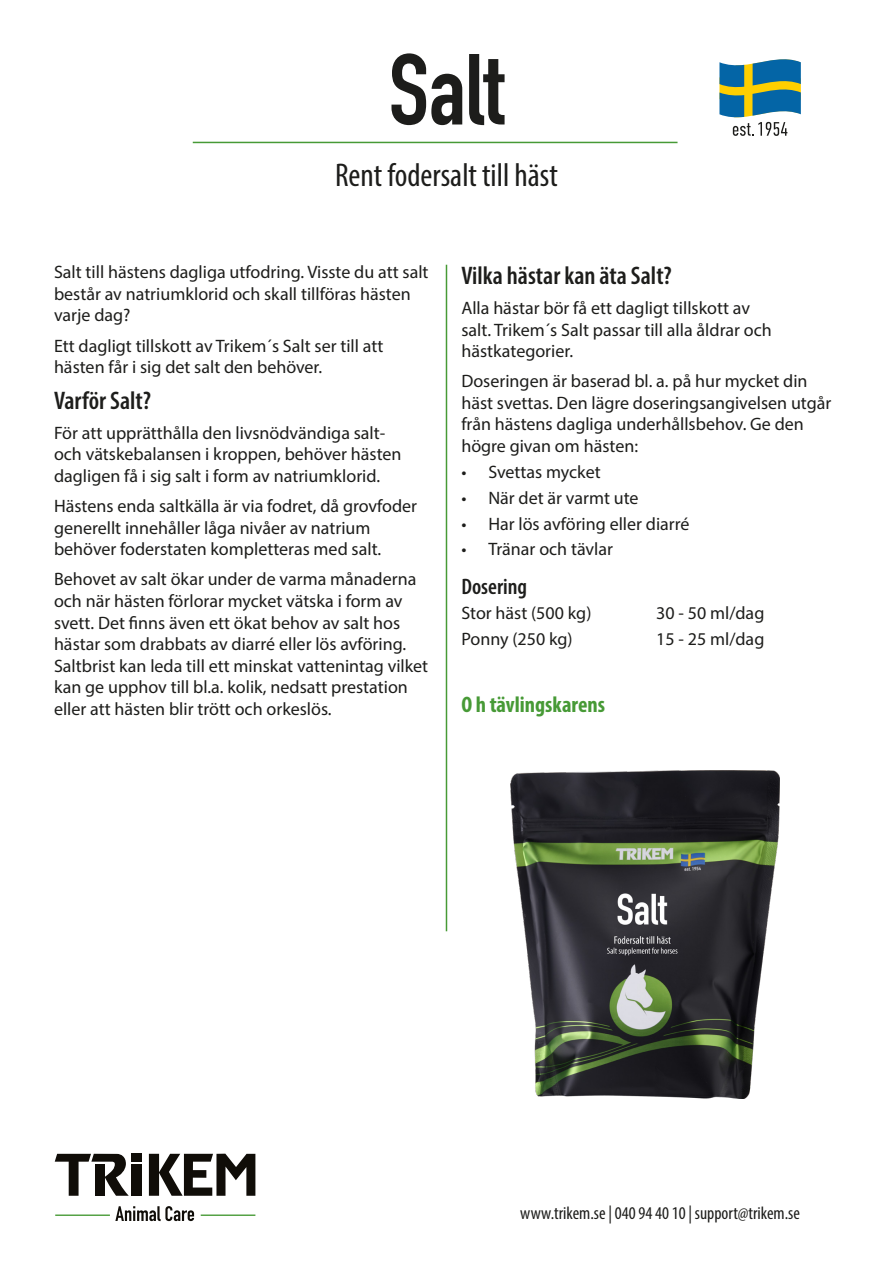
<style>
.page{position:relative;width:893px;height:1263px;background:#fff}
.page>*{position:absolute;margin:0;border:0;box-sizing:border-box;transform-origin:0 0}
.t1{font:99px "DIN Engschrift LT Pro";color:#1d1d1b}
.t2{font:condensed 33px "Myriad Pro";color:#1d1d1b}
.t3{font:600 condensed 25.5px "Myriad Pro";color:#1d1d1b}
.t4{font:700 condensed 22.5px "Myriad Pro";color:#479a36}
.t5{font:600 condensed 22.5px "Myriad Pro";color:#1d1d1b}
.t6{font:18px/21.6px "Myriad Pro";color:#1d1d1b}
.t7{font:condensed 18px "Myriad Pro";color:#1d1d1b}
</style>
<div class="page">
<svg style="left:719px;top:59px;width:82px;height:77px"></svg>
<hr style="left:193px;top:142px;width:484px;height:1px;background:#479a36">
<div style="left:131px;top:1153px;width:11px;height:9px;background:#100d08"></div>
<div style="left:132px;top:1164px;width:10px;height:32px;background:#100d08"></div>
<svg style="left:149px;top:1154px;width:106px;height:42px"></svg>
<svg style="left:55px;top:1154px;width:74px;height:42px"></svg>
<svg style="left:115px;top:1206px;width:79px;height:15px"></svg>
<hr style="left:201px;top:1214px;width:54px;height:2px;background:#479a36">
<hr style="left:55px;top:1214px;width:55px;height:2px;background:#479a36">
<img style="left:511px;top:771px;width:269px;height:327px">
<hr style="left:446px;top:265px;width:1px;height:666px;background:#479a36">
<p class="t1" style="left:389px;top:32px;width:117px">Salt</p>
<p class="t2" style="left:335px;top:155px;width:224px">Rent fodersalt till häst</p>
<p class="t6" style="left:54px;top:261px;width:376px">Salt till hästens dagliga utfodring. Visste du att salt består av natriumklorid och skall tillföras hästen varje dag?</p>
<p class="t6" style="left:54px;top:334px;width:331px">Ett dagligt tillskott av Trikem´s Salt ser till att hästen får i sig det salt den behöver.</p>
<p class="t3" style="left:54px;top:384px;width:99px">Varför Salt?</p>
<p class="t6" style="left:54px;top:422px;width:349px">För att upprätthålla den livsnödvändiga salt&shy;och vätskebalansen i kroppen, behöver hästen dagligen få i sig salt i form av natriumklorid.</p>
<p class="t6" style="left:54px;top:495px;width:365px">Hästens enda saltkälla är via fodret, då grovfoder generellt innehåller låga nivåer av natrium behöver foderstaten kompletteras med salt.</p>
<p class="t6" style="left:54px;top:568px;width:376px">Behovet av salt ökar under de varma månaderna och när hästen förlorar mycket vätska i form av svett. Det finns även ett ökat behov av salt hos hästar som drabbats av diarré eller lös avföring.<br>Saltbrist kan leda till ett minskat vattenintag vilket kan ge upphov till bl.a. kolik, nedsatt prestation eller att hästen blir trött och orkeslös.</p>
<p class="t3" style="left:461px;top:260px;width:212px">Vilka hästar kan äta Salt?</p>
<p class="t6" style="left:461px;top:297px;width:312px">Alla hästar bör få ett dagligt tillskott av salt. Trikem´s Salt passar till alla åldrar och hästkategorier.</p>
<p class="t6" style="left:461px;top:370px;width:372px">Doseringen är baserad bl. a. på hur mycket din häst svettas. Den lägre doseringsangivelsen utgår från hästens dagliga underhållsbehov. Ge den högre givan om hästen:</p>
<p class="t6" style="left:461px;top:461px;width:141px">• Svettas mycket</p>
<p class="t6" style="left:461px;top:487px;width:179px">• När det är varmt ute</p>
<p class="t6" style="left:461px;top:512px;width:230px">• Har lös avföring eller diarré</p>
<p class="t6" style="left:461px;top:538px;width:153px">• Tränar och tävlar</p>
<p class="t5" style="left:461px;top:572px;width:67px">Dosering</p>
<p class="t6" style="left:461px;top:602px;width:132px">Stor häst (500 kg)</p>
<p class="t6" style="left:656px;top:602px;width:110px">30 - 50 ml/dag</p>
<p class="t6" style="left:461px;top:628px;width:113px">Ponny (250 kg)</p>
<p class="t6" style="left:656px;top:628px;width:110px">15 - 25 ml/dag</p>
<p class="t4" style="left:461px;top:690px;width:145px">O h tävlingskarens</p>
<p class="t7" style="left:520px;top:1202px;width:281px">www.trikem.se | 040 94 40 10 | support@trikem.se</p>
</div>
